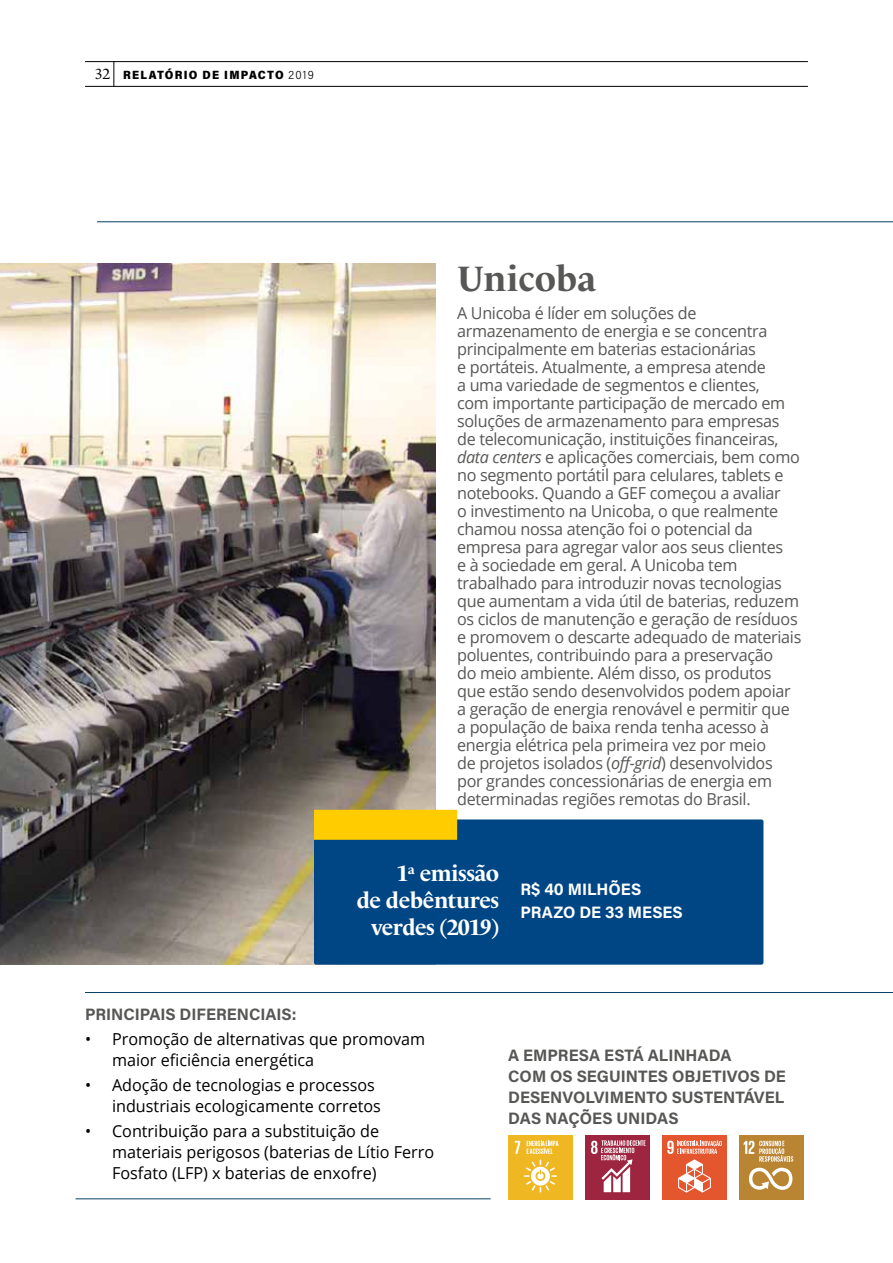
<style>
.page{position:relative;width:893px;height:1263px;background:#fff}
.page>*{position:absolute;margin:0;border:0;box-sizing:border-box;transform-origin:0 0}
.t1{font:700 36px "Le Monde Livre Cla Std";color:#575756}
.t2{font:700 22.5px/27px "Le Monde Livre Cla Std";letter-spacing:-.02em;color:#fff;text-align:right}
.t3{font:16.5px/18px "Open Sans";letter-spacing:-.02em;color:#575756}
.t4{font:16.5px/21px "Open Sans";color:#000}
.t5{font:16.5px/21px "Acumin Variable Concept";letter-spacing:.035em;color:#575756}
.t6{font:16.5px/22.5px "Acumin Variable Concept";letter-spacing:.035em;color:#fff}
.t7{font:12px "Acumin Variable Concept";letter-spacing:.105em;color:#000}
.s1{font-family:"Le Monde Livre Cla Std";font-size:15px}
.s2{font-style:italic}
</style>
<div class="page">
<hr style="left:76px;top:1198px;width:415px;height:1px;background:#053f62">
<hr style="left:85px;top:992px;width:808px;height:1px;background:#053f62">
<hr style="left:97px;top:221px;width:796px;height:1px;background:#053f62">
<img style="left:0;top:264px;width:436px;height:701px">
<div style="left:314px;top:819px;width:449px;height:146px;background:#004684;border-radius:2px"></div>
<div style="left:314px;top:810px;width:143px;height:30px;background:#fc0"></div>
<div style="left:508px;top:1135px;width:65px;height:65px;background:#efb822"></div>
<svg style="left:515px;top:1141px;width:44px;height:51px"></svg>
<div style="left:585px;top:1135px;width:64px;height:65px;background:#9e2540"></div>
<svg style="left:591px;top:1140px;width:55px;height:52px"></svg>
<div style="left:662px;top:1135px;width:64px;height:65px;background:#e4562d"></div>
<svg style="left:667px;top:1140px;width:55px;height:52px"></svg>
<div style="left:739px;top:1135px;width:64px;height:65px;background:#b98532"></div>
<svg style="left:749px;top:1168px;width:43px;height:22px"></svg>
<svg style="left:744px;top:1141px;width:49px;height:21px"></svg>
<hr style="left:85px;top:86px;width:723px;height:1px;background:#000">
<hr style="left:85px;top:61px;width:723px;height:1px;background:#000">
<svg style="left:113px;top:62px;width:1px;height:24px"></svg>
<p class="t7" style="left:95px;top:66px;width:221px"><span class="s1">32</span> RELATÓRIO DE IMPACTO 2019</p>
<h1 class="t1" style="left:457px;top:258px;width:141px">Unicoba</h1>
<p class="t3" style="left:457px;top:303px;width:346px">A Unicoba é líder em soluções de armazenamento de energia e se concentra principalmente em baterias estacionárias<br>e portáteis. Atualmente, a empresa atende<br>a uma variedade de segmentos e clientes,<br>com importante participação de mercado em soluções de armazenamento para empresas de telecomunicação, instituições financeiras, <span class="s2">data centers</span> e aplicações comerciais, bem como no segmento portátil para celulares, tablets e notebooks. Quando a GEF começou a avaliar<br>o investimento na Unicoba, o que realmente chamou nossa atenção foi o potencial da empresa para agregar valor aos seus clientes<br>e à sociedade em geral. A Unicoba tem trabalhado para introduzir novas tecnologias que aumentam a vida útil de baterias, reduzem os ciclos de manutenção e geração de resíduos e promovem o descarte adequado de materiais poluentes, contribuindo para a preservação<br>do meio ambiente. Além disso, os produtos que estão sendo desenvolvidos podem apoiar a geração de energia renovável e permitir que a população de baixa renda tenha acesso à energia elétrica pela primeira vez por meio<br>de projetos isolados (<span class="s2">off-grid</span>) desenvolvidos por grandes concessionárias de energia em determinadas regiões remotas do Brasil.</p>
<h2 class="t2" style="left:357px;top:860px;width:144px">1<sup>a</sup> emissão<br>de debêntures verdes (2019)</h2>
<p class="t6" style="left:520px;top:877px;width:163px">R$ 40 MILHÕES<br>PRAZO DE 33 MESES</p>
<p class="t5" style="left:85px;top:1003px;width:212px">PRINCIPAIS DIFERENCIAIS:</p>
<p class="t4" style="left:112px;top:1028px;width:315px;text-indent:-27px">• Promoção de alternativas que promovam maior eficiência energética</p>
<p class="t4" style="left:112px;top:1074px;width:270px;text-indent:-27px">• Adoção de tecnologias e processos industriais ecologicamente corretos</p>
<p class="t4" style="left:112px;top:1120px;width:324px;text-indent:-27px">• Contribuição para a substituição de materiais perigosos (baterias de Lítio Ferro<br>Fosfato (LFP) x baterias de enxofre)</p>
<p class="t5" style="left:508px;top:1044px;width:279px">A EMPRESA ESTÁ ALINHADA<br>COM OS SEGUINTES OBJETIVOS DE<br>DESENVOLVIMENTO SUSTENTÁVEL<br>DAS NAÇÕES UNIDAS</p>
</div>
